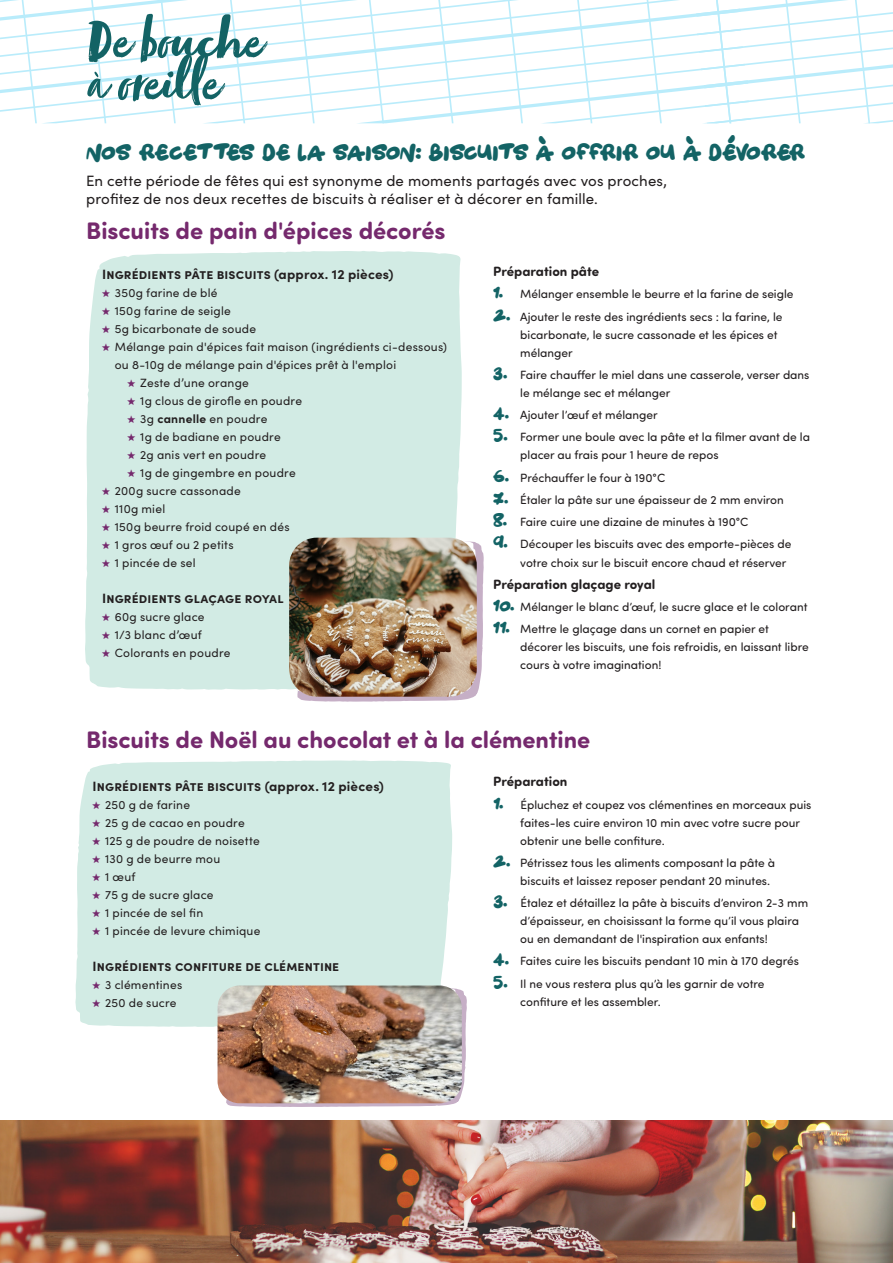
<style>
.page{position:relative;width:893px;height:1263px;background:#fff}
.page>*{position:absolute;margin:0;border:0;box-sizing:border-box;transform-origin:0 0}
.t1{font:60px "Zooja Pro";color:#136365}
.t2{font:700 24px "Sofia Pro Soft";color:#75296d}
.t3{font:21px "Only Organic";color:#136365}
.t4{font:17.25px "Only Organic";letter-spacing:-.03em;color:#136365}
.BT___Body_Text{font:15px/18px "Sofia Pro";letter-spacing:.01em;color:#231f20}
.BT___Body_Text-2{font:700 13.5px "Sofia Pro";letter-spacing:.01em;color:#231f20}
.t5{font:700 13.5px "Sofia Pro Soft";color:#231f20}
.t6{font:12px/18px "Sofia Pro Soft";color:#231f20}
.t7{font:12px/18px "Sofia Pro";letter-spacing:.02em;color:#231f20}
.s1{font-weight:700}
.s2{font-family:"Only Organic";font-size:13.5px;color:#136365}
</style>
<div class="page">
<div style="left:85px;top:251px;width:207px;height:439px;background:#d2ebe4"></div>
<svg style="left:0;top:0;width:893px;height:123px"></svg>
<svg style="left:292px;top:251px;width:192px;height:451px;background:#d7ebe6"></svg>
<img style="left:289px;top:538px;width:188px;height:159px">
<div style="left:75px;top:760px;width:377px;height:267px;background:#d2ebe4"></div>
<svg style="left:221px;top:966px;width:246px;height:141px;background:#d6e2e1"></svg>
<img style="left:218px;top:985px;width:244px;height:118px">
<img style="left:0;top:1120px;width:893px;height:143px">
<svg style="left:102px;top:289px;width:8px;height:8px"></svg>
<svg style="left:102px;top:307px;width:8px;height:8px"></svg>
<svg style="left:102px;top:325px;width:8px;height:8px"></svg>
<svg style="left:102px;top:343px;width:8px;height:8px"></svg>
<svg style="left:128px;top:379px;width:7px;height:8px"></svg>
<svg style="left:128px;top:397px;width:7px;height:8px"></svg>
<svg style="left:128px;top:415px;width:7px;height:8px"></svg>
<svg style="left:128px;top:433px;width:7px;height:8px"></svg>
<svg style="left:128px;top:451px;width:7px;height:8px"></svg>
<svg style="left:128px;top:469px;width:7px;height:8px"></svg>
<svg style="left:102px;top:487px;width:8px;height:8px"></svg>
<svg style="left:102px;top:505px;width:8px;height:8px"></svg>
<svg style="left:102px;top:523px;width:8px;height:8px"></svg>
<svg style="left:102px;top:541px;width:8px;height:8px"></svg>
<svg style="left:102px;top:559px;width:8px;height:8px"></svg>
<svg style="left:102px;top:613px;width:8px;height:8px"></svg>
<svg style="left:102px;top:631px;width:8px;height:8px"></svg>
<svg style="left:102px;top:649px;width:8px;height:8px"></svg>
<svg style="left:93px;top:802px;width:7px;height:7px"></svg>
<svg style="left:93px;top:820px;width:7px;height:7px"></svg>
<svg style="left:93px;top:838px;width:7px;height:7px"></svg>
<svg style="left:93px;top:856px;width:7px;height:7px"></svg>
<svg style="left:93px;top:874px;width:7px;height:7px"></svg>
<svg style="left:93px;top:892px;width:7px;height:7px"></svg>
<svg style="left:93px;top:910px;width:7px;height:7px"></svg>
<svg style="left:93px;top:928px;width:7px;height:7px"></svg>
<svg style="left:93px;top:982px;width:7px;height:7px"></svg>
<svg style="left:93px;top:1000px;width:7px;height:7px"></svg>
<p class="t1" style="left:86px;top:5px;width:176px">De bouche</p>
<p class="t1" style="left:86px;top:47px;width:134px">à oreille</p>
<p class="t3" style="left:735px;top:144px;width:9px;rotate:-180deg">‘</p>
<p class="t4" style="left:86px;top:142px;width:721px">nos recettes de la saison: biscuits a offrir ou a devorer</p>
<p class="BT___Body_Text" style="left:86px;top:170px;width:582px">En cette période de fêtes qui est synonyme de moments partagés avec vos proches, profitez de nos deux recettes de biscuits à réaliser et à décorer en famille.</p>
<p class="t2" style="left:86px;top:213px;width:361px">Biscuits de pain d'épices décorés</p>
<p class="BT___Body_Text-2" style="left:102px;top:263px;width:293px">Ingrédients pâte biscuits (approx. 12 pièces)</p>
<p class="t7" style="left:115px;top:283px;width:104px">350g farine de blé</p>
<p class="t7" style="left:115px;top:301px;width:118px">150g farine de seigle</p>
<p class="t7" style="left:115px;top:319px;width:143px">5g bicarbonate de soude</p>
<p class="t7" style="left:115px;top:337px;width:334px">Mélange pain d'épices fait maison (ingrédients ci-dessous) ou 8-10g de mélange pain d'épices prêt à l'emploi</p>
<p class="t7" style="left:140px;top:373px;width:110px">Zeste d’une orange</p>
<p class="t7" style="left:140px;top:391px;width:163px">1g clous de girofle en poudre</p>
<p class="t7" style="left:140px;top:409px;width:129px">3g <span class="s1">cannelle</span> en poudre</p>
<p class="t7" style="left:140px;top:427px;width:142px">1g de badiane en poudre</p>
<p class="t7" style="left:140px;top:445px;width:128px">2g anis vert en poudre</p>
<p class="t7" style="left:140px;top:463px;width:157px">1g de gingembre en poudre</p>
<p class="t7" style="left:115px;top:481px;width:128px">200g sucre cassonade</p>
<p class="t7" style="left:115px;top:499px;width:52px">110g miel</p>
<p class="t7" style="left:115px;top:517px;width:176px">150g beurre froid coupé en dés</p>
<p class="t7" style="left:115px;top:535px;width:120px">1 gros œuf ou 2 petits</p>
<p class="t7" style="left:115px;top:553px;width:82px">1 pincée de sel</p>
<p class="BT___Body_Text-2" style="left:102px;top:587px;width:183px">Ingrédients glaçage royal</p>
<p class="t7" style="left:115px;top:607px;width:91px">60g sucre glace</p>
<p class="t7" style="left:115px;top:625px;width:88px">1/3 blanc d’œuf</p>
<p class="t7" style="left:115px;top:643px;width:117px">Colorants en poudre</p>
<p class="t5" style="left:493px;top:262px;width:107px">Préparation pâte</p>
<p class="t6" style="left:493px;top:285px;width:302px"><span class="s2">1.</span> Mélanger ensemble le beurre et la farine de seigle</p>
<p class="t6" style="left:520px;top:307px;width:264px;text-indent:-27px"><span class="s2">2.</span> Ajouter le reste des ingrédients secs : la farine, le bicarbonate, le sucre cassonade et les épices et mélanger</p>
<p class="t6" style="left:520px;top:365px;width:291px;text-indent:-27px"><span class="s2">3.</span> Faire chauffer le miel dans une casserole, verser dans le mélange sec et mélanger</p>
<p class="t6" style="left:493px;top:405px;width:166px"><span class="s2">4.</span> Ajouter l’œuf et mélanger</p>
<p class="t6" style="left:520px;top:428px;width:291px;text-indent:-27px"><span class="s2">5.</span> Former une boule avec la pâte et la filmer avant de la placer au frais pour 1 heure de repos</p>
<p class="t6" style="left:493px;top:468px;width:173px"><span class="s2">6.</span> Préchauffer le four à 190°C</p>
<p class="t6" style="left:493px;top:490px;width:292px"><span class="s2">7.</span> Étaler la pâte sur une épaisseur de 2 mm environ</p>
<p class="t6" style="left:493px;top:512px;width:257px"><span class="s2">8.</span> Faire cuire une dizaine de minutes à 190°C</p>
<p class="t6" style="left:520px;top:535px;width:273px;text-indent:-27px"><span class="s2">9.</span> Découper les biscuits avec des emporte-pièces de votre choix sur le biscuit encore chaud et réserver</p>
<p class="t5" style="left:493px;top:574px;width:164px">Préparation glaçage royal</p>
<p class="t6" style="left:493px;top:597px;width:316px"><span class="s2">10.</span> Mélanger le blanc d’œuf, le sucre glace et le colorant</p>
<p class="t6" style="left:520px;top:619px;width:290px;text-indent:-27px"><span class="s2">11.</span> Mettre le glaçage dans un cornet en papier et décorer les biscuits, une fois refroidis, en laissant libre cours à votre imagination!</p>
<p class="t2" style="left:86px;top:722px;width:506px">Biscuits de Noël au chocolat et à la clémentine</p>
<p class="BT___Body_Text-2" style="left:92px;top:776px;width:293px">Ingrédients pâte biscuits (approx. 12 pièces)</p>
<p class="t7" style="left:105px;top:795px;width:86px">250 g de farine</p>
<p class="t7" style="left:105px;top:813px;width:141px">25 g de cacao en poudre</p>
<p class="t7" style="left:105px;top:831px;width:156px">125 g de poudre de noisette</p>
<p class="t7" style="left:105px;top:849px;width:117px">130 g de beurre mou</p>
<p class="t7" style="left:105px;top:867px;width:32px">1 œuf</p>
<p class="t7" style="left:105px;top:885px;width:110px">75 g de sucre glace</p>
<p class="t7" style="left:105px;top:903px;width:100px">1 pincée de sel fin</p>
<p class="t7" style="left:105px;top:921px;width:157px">1 pincée de levure chimique</p>
<p class="BT___Body_Text-2" style="left:92px;top:956px;width:248px">Ingrédients confiture de clémentine</p>
<p class="t7" style="left:105px;top:975px;width:79px">3 clémentines</p>
<p class="t7" style="left:105px;top:993px;width:73px">250 de sucre</p>
<p class="t5" style="left:493px;top:772px;width:76px">Préparation</p>
<p class="t6" style="left:520px;top:795px;width:293px;text-indent:-27px"><span class="s2">1.</span> Épluchez et coupez vos clémentines en morceaux puis faites-les cuire environ 10 min avec votre sucre pour obtenir une belle confiture.</p>
<p class="t6" style="left:520px;top:853px;width:256px;text-indent:-27px"><span class="s2">2.</span> Pétrissez tous les aliments composant la pâte à biscuits et laissez reposer pendant 20 minutes.</p>
<p class="t6" style="left:520px;top:893px;width:289px;text-indent:-27px"><span class="s2">3.</span> Étalez et détaillez la pâte à biscuits d’environ 2-3 mm d’épaisseur, en choisissant la forme qu’il vous plaira ou en demandant de l'inspiration aux enfants!</p>
<p class="t6" style="left:493px;top:952px;width:307px"><span class="s2">4.</span> Faites cuire les biscuits pendant 10 min à 170 degrés</p>
<p class="t6" style="left:520px;top:974px;width:246px;text-indent:-27px"><span class="s2">5.</span> Il ne vous restera plus qu’à les garnir de votre confiture et les assembler.</p>
</div>
